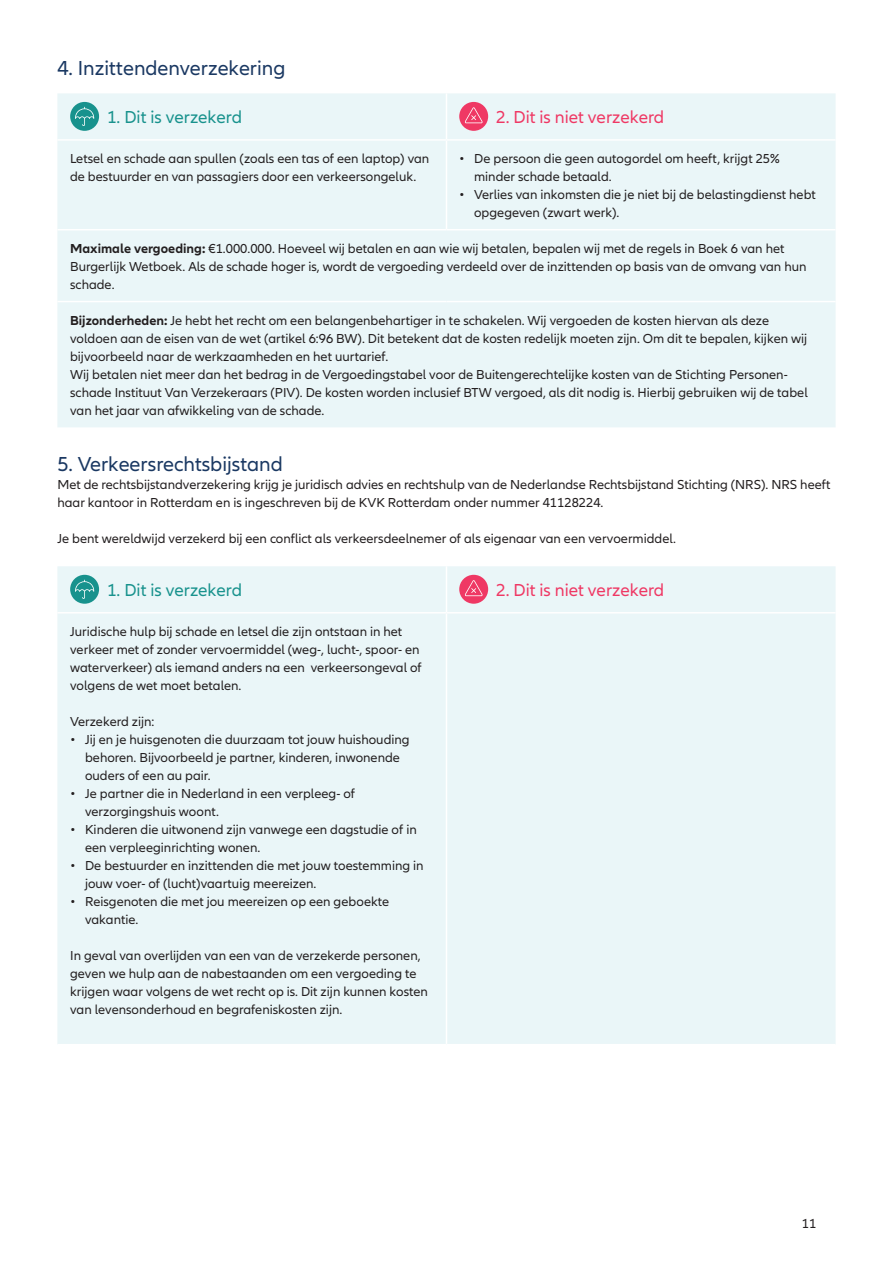
<style>
.page{position:relative;width:893px;height:1263px;background:#fff}
.page>*{position:absolute;margin:0;border:0;box-sizing:border-box;transform-origin:0 0}
.t1{font:21px "Allianz Neo";color:#1a3862}
.t2{font:18px "Allianz Neo";color:#ef3864}
.t3{font:18px "Allianz Neo";color:#18928d}
.t4{font:13.5px/18px "Allianz Neo";color:#231f20}
.s1{font-weight:700}
</style>
<div class="page">
<div style="left:57px;top:93px;width:779px;height:334px;background:#eaf6f8"></div>
<hr style="left:446px;top:93px;width:1px;height:46px;background:#fff">
<hr style="left:57px;top:139px;width:389px;height:2px;background:#fff">
<hr style="left:446px;top:139px;width:390px;height:2px;background:#fff">
<hr style="left:446px;top:141px;width:1px;height:88px;background:#fff">
<hr style="left:57px;top:229px;width:389px;height:1px;background:#fff">
<hr style="left:446px;top:229px;width:390px;height:1px;background:#fff">
<hr style="left:57px;top:301px;width:389px;height:1px;background:#fff">
<hr style="left:446px;top:301px;width:390px;height:1px;background:#fff">
<div style="left:70px;top:102px;width:29px;height:29px;background:#18928d;border-radius:50%"></div>
<svg style="left:75px;top:107px;width:19px;height:19px"></svg>
<div style="left:459px;top:102px;width:29px;height:29px;background:#ef3864;border-radius:50%"></div>
<svg style="left:465px;top:107px;width:18px;height:16px"></svg>
<div style="left:57px;top:566px;width:779px;height:478px;background:#eaf6f8"></div>
<hr style="left:446px;top:566px;width:1px;height:46px;background:#fff">
<hr style="left:57px;top:612px;width:389px;height:1px;background:#fff">
<hr style="left:446px;top:612px;width:390px;height:1px;background:#fff">
<hr style="left:446px;top:613px;width:1px;height:431px;background:#fff">
<div style="left:70px;top:575px;width:29px;height:29px;background:#18928d;border-radius:50%"></div>
<svg style="left:75px;top:580px;width:19px;height:19px"></svg>
<div style="left:459px;top:575px;width:29px;height:29px;background:#ef3864;border-radius:50%"></div>
<svg style="left:465px;top:580px;width:18px;height:16px"></svg>
<p class="t1" style="left:57px;top:56px;width:230px">4. Inzittendenverzekering</p>
<p class="t3" style="left:107px;top:107px;width:137px">1. Dit is verzekerd</p>
<p class="t2" style="left:496px;top:107px;width:170px">2. Dit is niet verzekerd</p>
<p class="t4" style="left:70px;top:150px;width:361px">Letsel en schade aan spullen (zoals een tas of een laptop) van de bestuurder en van passagiers door een verkeersongeluk.</p>
<p class="t4" style="left:474px;top:150px;width:307px;text-indent:-15px">• De persoon die geen autogordel om heeft, krijgt 25% minder schade betaald.</p>
<p class="t4" style="left:474px;top:186px;width:343px;text-indent:-15px">• Verlies van inkomsten die je niet bij de belastingdienst hebt opgegeven (zwart werk).</p>
<p class="t4" style="left:70px;top:240px;width:738px"><span class="s1">Maximale vergoeding:</span> €1.000.000. Hoeveel wij betalen en aan wie wij betalen, bepalen wij met de regels in Boek 6 van het<br>Burgerlijk Wetboek. Als de schade hoger is, wordt de vergoeding verdeeld over de inzittenden op basis van de omvang van hun</p>
<p class="t4" style="left:70px;top:276px;width:46px">schade.</p>
<p class="t4" style="left:70px;top:311px;width:739px"><span class="s1">Bijzonderheden:</span> Je hebt het recht om een belangenbehartiger in te schakelen. Wij vergoeden de kosten hiervan als deze voldoen aan de eisen van de wet (artikel 6:96 BW). Dit betekent dat de kosten redelijk moeten zijn. Om dit te bepalen, kijken wij bijvoorbeeld naar de werkzaamheden en het uurtarief.</p>
<p class="t4" style="left:70px;top:365px;width:739px">Wij betalen niet meer dan het bedrag in de Vergoedingstabel voor de Buitengerechtelijke kosten van de Stichting Personen&shy;schade Instituut Van Verzekeraars (PIV). De kosten worden inclusief BTW vergoed, als dit nodig is. Hierbij gebruiken wij de tabel van het jaar van afwikkeling van de schade.</p>
<p class="t1" style="left:57px;top:452px;width:227px">5. Verkeersrechtsbijstand</p>
<p class="t4" style="left:57px;top:476px;width:775px">Met de rechtsbijstandverzekering krijg je juridisch advies en rechtshulp van de Nederlandse Rechtsbijstand Stichting (NRS). NRS heeft haar kantoor in Rotterdam en is ingeschreven bij de KVK Rotterdam onder nummer 41128224.</p>
<p class="t4" style="left:57px;top:530px;width:620px">Je bent wereldwijd verzekerd bij een conflict als verkeersdeelnemer of als eigenaar van een vervoermiddel.</p>
<p class="t3" style="left:107px;top:580px;width:137px">1. Dit is verzekerd</p>
<p class="t2" style="left:496px;top:580px;width:170px">2. Dit is niet verzekerd</p>
<p class="t4" style="left:70px;top:623px;width:334px">Juridische hulp bij schade en letsel die zijn ontstaan in het</p>
<p class="t4" style="left:70px;top:641px;width:353px">verkeer met of zonder vervoermiddel (weg-, lucht-, spoor- en waterverkeer) als iemand anders na een verkeersongeval of volgens de wet moet betalen.</p>
<p class="t4" style="left:70px;top:713px;width:86px">Verzekerd zijn:</p>
<p class="t4" style="left:85px;top:731px;width:326px;text-indent:-15px">• Jij en je huisgenoten die duurzaam tot jouw huishouding behoren. Bijvoorbeeld je partner, kinderen, inwonende ouders of een au pair.</p>
<p class="t4" style="left:85px;top:785px;width:272px;text-indent:-15px">• Je partner die in Nederland in een verpleeg- of verzorgingshuis woont.</p>
<p class="t4" style="left:85px;top:821px;width:333px;text-indent:-15px">• Kinderen die uitwonend zijn vanwege een dagstudie of in een verpleeginrichting wonen.</p>
<p class="t4" style="left:85px;top:857px;width:340px;text-indent:-15px">• De bestuurder en inzittenden die met jouw toestemming in jouw voer- of (lucht)vaartuig meereizen.</p>
<p class="t4" style="left:85px;top:893px;width:306px;text-indent:-15px">• Reisgenoten die met jou meereizen op een geboekte vakantie.</p>
<p class="t4" style="left:70px;top:947px;width:359px">In geval van overlijden van een van de verzekerde personen, geven we hulp aan de nabestaanden om een vergoeding te krijgen waar volgens de wet recht op is. Dit zijn kunnen kosten van levensonderhoud en begrafeniskosten zijn.</p>
<p class="t4" style="left:802px;top:1214px;width:16px">11</p>
</div>
